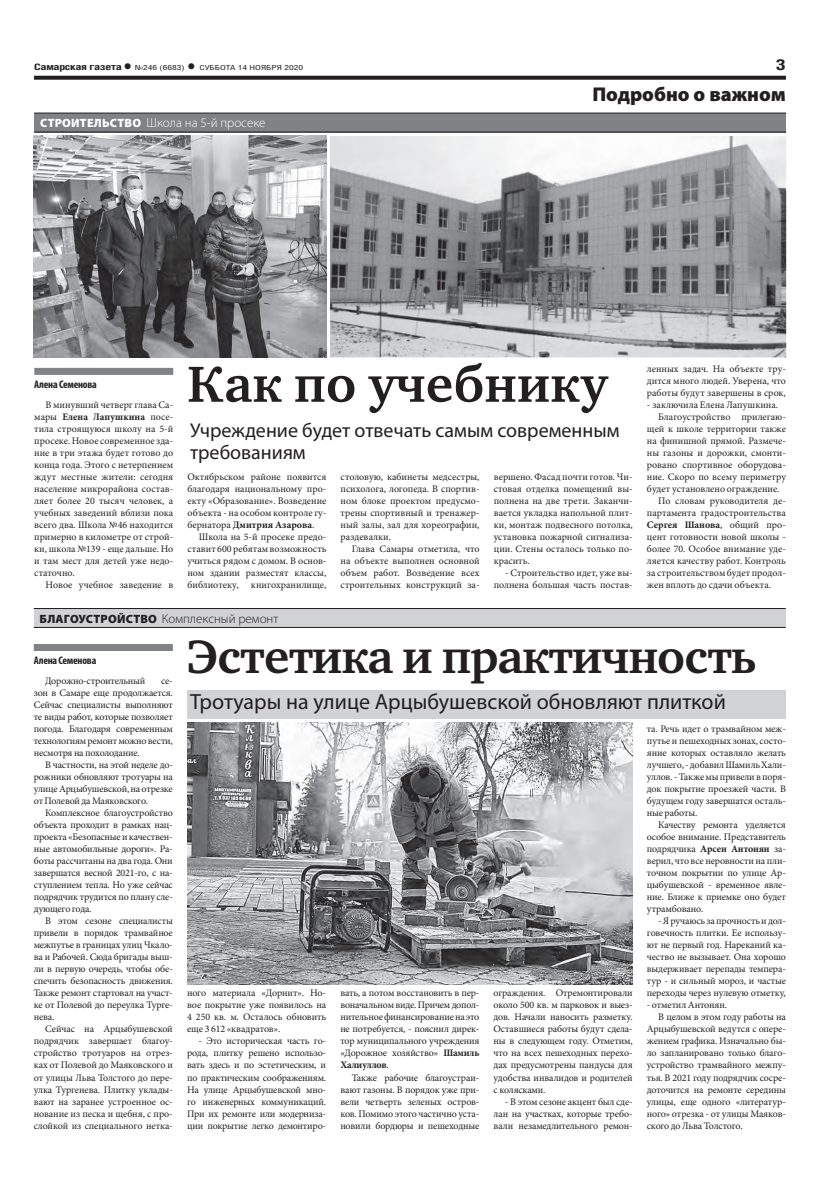
<style>
.page{position:relative;width:820px;height:1191px;background:#fff}
.page>*{position:absolute;margin:0;border:0;box-sizing:border-box;transform-origin:0 0}
.t1{font:700 52px "Charter C";color:#231f20}
.t2{font:700 48px "Charter C";letter-spacing:-.025em;color:#231f20}
.t3{font:22px "Myriad Pro";color:#231f20}
.t4{font:20px/22px "Myriad Pro";color:#231f20}
.t5{font:900 20px "Myriad Pro";color:#231f20}
.t6{font:700 15px "Helios Cond";color:#231f20;scale:1.4 1}
.t7{font:300 13px "Myriad Pro";color:#231f20}
.t8{font:300 13px "Myriad Pro";color:#fff}
.t9{font:700 condensed 11px "Myriad Pro";letter-spacing:-.02em;color:#231f20}
.t10{font:10px/12px "Minion Pro";letter-spacing:-.01em;color:#231f20;text-align:justify}
.t11{font:700 10px "Minion Pro";color:#231f20}
.t12{font:700 9px "Helios Cond";letter-spacing:-.02em;color:#231f20;scale:1.4 1}
.t13{font:7px "Helios Cond";color:#231f20;scale:1.4 1}
.s1{font-size:16px}
.s2{font-weight:700;font-size:16px}
.s3{font-weight:900;font-size:12px}
.s4{font-weight:700}
.s5{font-weight:400}
</style>
<div class="page">
<svg style="left:34px;top:76px;width:751px;height:4px;background:#322f2f"></svg>
<div style="left:34px;top:113px;width:751px;height:19px;background:#808285"></div>
<hr style="left:34px;top:113px;width:751px;height:1px;background:#231f20">
<hr style="left:34px;top:132px;width:751px;height:1px;background:#231f20">
<div style="left:34px;top:608px;width:751px;height:19px;background:#d1d2d4"></div>
<hr style="left:34px;top:608px;width:751px;height:1px;background:#231f20">
<hr style="left:34px;top:627px;width:751px;height:1px;background:#231f20">
<div style="left:187px;top:690px;width:598px;height:28px;background:#d1d2d4"></div>
<div style="left:34px;top:644px;width:139px;height:7px;background:#808285"></div>
<img style="left:330px;top:136px;width:455px;height:221px">
<img style="left:34px;top:136px;width:292px;height:221px">
<img style="left:187px;top:723px;width:445px;height:261px">
<div style="left:34px;top:368px;width:139px;height:7px;background:#808285"></div>
<p class="t12" style="left:34px;top:61px;width:71px">Самарская газета<span class="s1">•</span></p>
<p class="t13" style="left:135px;top:63px;width:122px">№246 (6683) <span class="s2">•</span> СУББОТА 14 НОЯБРЯ 2020</p>
<h3 class="t6" style="left:775px;top:55px;width:9px">3</h3>
<h3 class="t8" style="left:40px;top:115px;width:227px"><span class="s3">СТРОИТЕЛЬСТВО</span> Школа на 5-й просеке</h3>
<h3 class="t5" style="left:592px;top:83px;width:195px">Подробно о важном</h3>
<p class="t9" style="left:34px;top:378px;width:64px">Алена Семенова</p>
<p class="t10" style="left:34px;top:399px;width:140px;text-indent:11px">В минувший четверг глава Са&shy;мары <span class="s4">Елена Лапушкина</span> посе&shy;тила строящуюся школу на 5-й просеке. Новое современное зда&shy;ние в три этажа будет готово до конца года. Этого с нетерпением ждут местные жители: сегодня население микрорайона состав&shy;ляет более 20 тысяч человек, а учебных заведений вблизи пока всего два. Школа №46 находится примерно в километре от строй&shy;ки, школа №139 - еще дальше. Но и там мест для детей уже недо&shy;статочно.</p>
<p class="t10" style="left:46px;top:579px;width:129px">Новое учебное заведение в</p>
<h1 class="t1" style="left:187px;top:356px;width:421px">Как по учебнику</h1>
<h3 class="t4" style="left:190px;top:419px;width:430px">Учреждение будет отвечать самым современным требованиям</h3>
<p class="t10" style="left:187px;top:471px;width:140px">Октябрьском районе появится благодаря национальному про&shy;екту «Образование». Возведение объекта - на особом контроле гу&shy;бернатора <span class="s4">Дмитрия Азарова</span>.</p>
<p class="t10" style="left:187px;top:531px;width:140px;text-indent:11px">Школа на 5-й просеке предо&shy;ставит 600 ребятам возможность учиться рядом с домом. В основ&shy;ном здании разместят классы, библиотеку, книгохранилище,</p>
<p class="t10" style="left:340px;top:471px;width:140px">столовую, кабинеты медсестры, психолога, логопеда. В спортив&shy;ном блоке проектом предусмо&shy;трены спортивный и тренажер&shy;ный залы, зал для хореографии, раздевалки.</p>
<p class="t10" style="left:340px;top:543px;width:140px;text-indent:11px">Глава Самары отметила, что на объекте выполнен основной объем работ. Возведение всех строительных конструкций за-</p>
<p class="t10" style="left:493px;top:471px;width:140px">вершено. Фасад почти готов. Чи&shy;стовая отделка помещений вы&shy;полнена на две трети. Заканчи&shy;вается укладка напольной плит&shy;ки, монтаж подвесного потолка, установка пожарной сигнализа&shy;ции. Стены осталось только по&shy;красить.</p>
<p class="t10" style="left:493px;top:567px;width:140px;text-align:right">- Строительство идет, уже вы&shy;полнена большая часть постав-</p>
<p class="t10" style="left:646px;top:363px;width:140px">ленных задач. На объекте тру&shy;дится много людей. Уверена, что работы будут завершены в срок,</p>
<p class="t10" style="left:646px;top:399px;width:132px">- заключила Елена Лапушкина.</p>
<p class="t10" style="left:658px;top:411px;width:129px">Благоустройство прилегаю-</p>
<p class="t10" style="left:646px;top:423px;width:140px">щей к школе территории также</p>
<p class="t10" style="left:646px;top:435px;width:140px">на финишной прямой. Размече-</p>
<p class="t10" style="left:646px;top:447px;width:140px">ны газоны и дорожки, смонти-</p>
<p class="t10" style="left:646px;top:459px;width:140px">ровано спортивное оборудова-</p>
<p class="t10" style="left:646px;top:471px;width:140px">ние. Скоро по всему периметру</p>
<p class="t10" style="left:646px;top:483px;width:134px">будет установлено ограждение.</p>
<p class="t10" style="left:658px;top:495px;width:129px">По словам руководителя де-</p>
<p class="t10" style="left:646px;top:507px;width:140px">партамента градостроительства</p>
<p class="t11" style="left:646px;top:518px;width:140px">Сергея Шанова<span class="s5">, общий про-</span></p>
<p class="t10" style="left:646px;top:531px;width:140px">цент готовности новой школы -</p>
<p class="t10" style="left:646px;top:543px;width:140px">более 70. Особое внимание уде-</p>
<p class="t10" style="left:646px;top:555px;width:140px">ляется качеству работ. Контроль</p>
<p class="t10" style="left:646px;top:567px;width:140px">за строительством будет продол-</p>
<p class="t10" style="left:646px;top:579px;width:126px">жен вплоть до сдачи объекта.</p>
<h3 class="t7" style="left:40px;top:611px;width:240px"><span class="s3">БЛАГОУСТРОЙСТВО</span> Комплексный ремонт</h3>
<h2 class="t2" style="left:187px;top:630px;width:571px">Эстетика и практичность</h2>
<h3 class="t3" style="left:190px;top:687px;width:537px">Тротуары на улице Арцыбушевской обновляют плиткой</h3>
<p class="t9" style="left:34px;top:654px;width:64px">Алена Семенова</p>
<p class="t10" style="left:45px;top:675px;width:102px">Дорожно-строительный</p>
<p class="t10" style="left:34px;top:675px;width:140px;text-indent:127px">се&shy;зон в Самаре еще продолжается.<br>Сейчас специалисты выполняют те виды работ, которые позволяет погода. Благодаря современным технологиям ремонт можно вести, несмотря на похолодание.</p>
<p class="t10" style="left:34px;top:759px;width:140px;text-indent:11px">В частности, на этой неделе до&shy;рожники обновляют тротуары на улице Арцыбушевской, на отрезке от Полевой да Маяковского.</p>
<p class="t10" style="left:34px;top:807px;width:140px;text-indent:11px">Комплексное благоустройство объекта проходит в рамках нац&shy;проекта «Безопасные и качествен&shy;ные автомобильные дороги». Ра&shy;боты рассчитаны на два года. Они завершатся весной 2021-го, с на&shy;ступлением тепла. Но уже сейчас подрядчик трудится по плану сле&shy;дующего года.</p>
<p class="t10" style="left:34px;top:915px;width:140px;text-indent:11px">В этом сезоне специалисты привели в порядок трамвайное межпутье в границах улиц Чкало&shy;ва и Рабочей. Сюда бригады выш&shy;ли в первую очередь, чтобы обе&shy;спечить безопасность движения.<br>Также ремонт стартовал на участ&shy;ке от Полевой до переулка Турге&shy;нева.</p>
<p class="t10" style="left:34px;top:1023px;width:140px;text-indent:11px">Сейчас на Арцыбушевской подрядчик завершает благоу&shy;стройство тротуаров на отрез&shy;ках от Полевой до Маяковского и от улицы Льва Толстого до пере&shy;улка Тургенева. Плитку уклады&shy;вают на заранее устроенное ос&shy;нование из песка и щебня, с про&shy;слойкой из специального нетка-</p>
<p class="t10" style="left:646px;top:723px;width:140px">та. Речь идет о трамвайном меж&shy;путье и пешеходных зонах, состо&shy;яние которых оставляло желать лучшего, - добавил Шамиль Хали&shy;уллов. - Также мы привели в поря&shy;док покрытие проезжей части. В будущем году завершатся осталь&shy;ные работы.</p>
<p class="t10" style="left:646px;top:819px;width:140px;text-indent:11px">Качеству ремонта уделяется особое внимание. Представитель подрядчика <span class="s4">Арсен Антонян</span> за&shy;верил, что все неровности на пли&shy;точном покрытии по улице Ар&shy;цыбушевской - временное явле&shy;ние. Ближе к приемке оно будет утрамбовано.</p>
<p class="t10" style="left:646px;top:915px;width:140px;text-indent:11px">- Я ручаюсь за прочность и дол&shy;говечность плитки. Ее использу&shy;ют не первый год. Нареканий ка&shy;чество не вызывает. Она хорошо выдерживает перепады темпера&shy;тур - и сильный мороз, и частые переходы через нулевую отметку,</p>
<p class="t10" style="left:646px;top:999px;width:82px">- отметил Антонян.</p>
<p class="t10" style="left:658px;top:1011px;width:129px">В целом в этом году работы на</p>
<p class="t10" style="left:646px;top:1023px;width:140px">Арцыбушевской ведутся с опере-</p>
<p class="t10" style="left:646px;top:1035px;width:140px">жением графика. Изначально бы-</p>
<p class="t10" style="left:646px;top:1047px;width:140px">ло запланировано только благо-</p>
<p class="t10" style="left:646px;top:1059px;width:140px">устройство трамвайного межпу-</p>
<p class="t10" style="left:646px;top:1071px;width:140px">тья. В 2021 году подрядчик сосре-</p>
<p class="t10" style="left:646px;top:1083px;width:140px">доточится на ремонте середины</p>
<p class="t10" style="left:646px;top:1095px;width:140px">улицы, еще одного «литератур-</p>
<p class="t10" style="left:646px;top:1107px;width:140px">ного» отрезка - от улицы Маяков-</p>
<p class="t10" style="left:646px;top:1119px;width:97px">ского до Льва Толстого.</p>
<p class="t10" style="left:493px;top:987px;width:140px">ограждения. Отремонтировали около 500 кв. м парковок и выез&shy;дов. Начали наносить разметку.<br>Оставшиеся работы будут сдела&shy;ны в следующем году. Отметим, что на всех пешеходных перехо&shy;дах предусмотрены пандусы для удобства инвалидов и родителей с колясками.</p>
<p class="t10" style="left:493px;top:1095px;width:140px;text-indent:11px">- В этом сезоне акцент был сде&shy;лан на участках, которые требо&shy;вали незамедлительного ремон-</p>
<p class="t10" style="left:187px;top:987px;width:140px">ного материала «Дорнит». Но&shy;вое покрытие уже появилось на 4 250 кв. м. Осталось обновить еще 3 612 «квадратов».</p>
<p class="t10" style="left:187px;top:1035px;width:140px;text-indent:11px">- Это историческая часть го&shy;рода, плитку решено использо&shy;вать здесь и по эстетическим, и по практическим соображениям.<br>На улице Арцыбушевской мно&shy;го инженерных коммуникаций.<br>При их ремонте или модерниза&shy;ции покрытие легко демонтиро-</p>
<p class="t10" style="left:340px;top:987px;width:140px">вать, а потом восстановить в пер&shy;воначальном виде. Причем допол&shy;нительное финансирование на это не потребуется, - пояснил дирек&shy;тор муниципального учреждения «Дорожное хозяйство» <span class="s4">Шамиль Халиуллов</span>.</p>
<p class="t10" style="left:340px;top:1071px;width:140px;text-indent:11px">Также рабочие благоустраи&shy;вают газоны. В порядок уже при&shy;вели четверть зеленых остров&shy;ков. Помимо этого частично уста&shy;новили бордюры и пешеходные</p>
</div>
